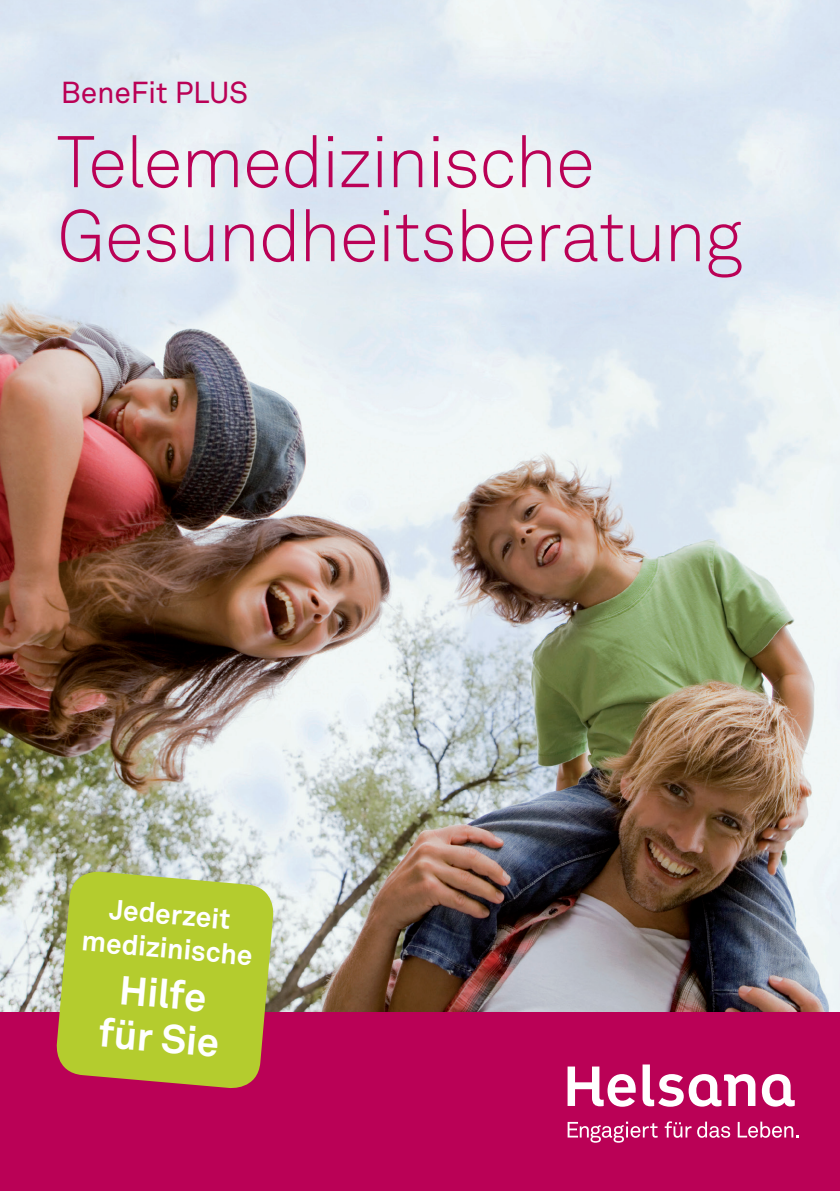
<style>
.page{position:relative;width:840px;height:1191px;background:#fff}
.page>*{position:absolute;margin:0;border:0;box-sizing:border-box;transform-origin:0 0}
._01_Titel{font:72px/74px "Akkurat Light Office";letter-spacing:-.02em;color:#ba0156}
.de_4_Grundtext_Hervo{font:700 40px/44px "Akkurat Office";color:#fff;text-align:center}
._02_Titel_2_WEISS{font:30px "Akkurat Office";letter-spacing:-.005em;color:#ba0156}
.de_4_Grundtext_Hervo-2{font:700 28px/34px "Akkurat Office";color:#fff;text-align:center}
</style>
<div class="page">
<img style="left:0;top:0;width:839px;height:1012px">
<div style="left:0;top:1012px;width:839px;height:179px;background:#ba0156"></div>
<svg style="left:567px;top:1066px;width:68px;height:40px"></svg>
<svg style="left:642px;top:1064px;width:113px;height:42px"></svg>
<svg style="left:761px;top:1074px;width:33px;height:32px"></svg>
<svg style="left:664px;top:1121px;width:65px;height:16px"></svg>
<svg style="left:567px;top:1121px;width:90px;height:21px"></svg>
<svg style="left:737px;top:1121px;width:61px;height:16px"></svg>
<svg style="left:54px;top:869px;width:221px;height:219px;fill:#b4cc2e"></svg>
<p class="_02_Titel_2_WEISS" style="left:61px;top:75px;width:189px">BeneFit PLUS</p>
<p class="_01_Titel" style="left:57px;top:126px;width:687px">Telemedizinische<br>Gesundheitsberatung</p>
<p class="de_4_Grundtext_Hervo-2" style="left:86px;top:890px;width:173px;rotate:5deg">Jederzeit medizinische</p>
<p class="de_4_Grundtext_Hervo" style="left:105px;top:967px;width:122px;rotate:5deg">Hilfe für Sie</p>
</div>
